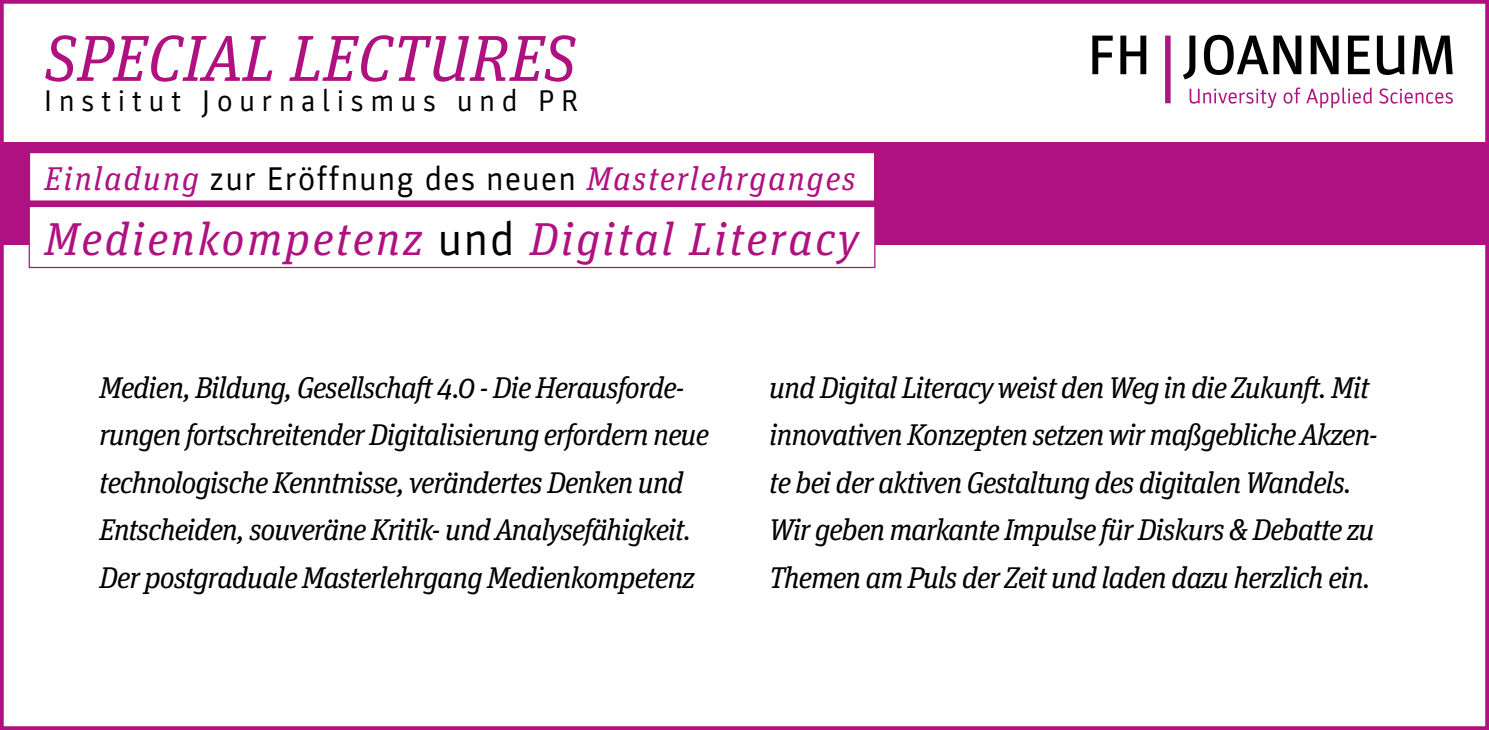
<style>
.page{position:relative;width:1489px;height:730px;background:#fff}
.page>*{position:absolute;margin:0;border:0;box-sizing:border-box;transform-origin:0 0}
.t1{font:italic 65px "Unit Slab OT";letter-spacing:.01em;color:#af1280}
.t2{font:italic 46.25px "Unit Slab OT";letter-spacing:.05em;color:#af1280}
.t3{font:italic 33px "Unit Slab OT";letter-spacing:.05em;color:#af1280}
.t4{font:italic 30px/47.5px "Unit Slab OT";letter-spacing:-.04em;color:#000}
.t5{font:30px "Parka";letter-spacing:.23em;color:#000}
.s1{font-family:"Parka";font-style:normal;color:#000}
</style>
<div class="page">
<div style="left:0;top:0;width:1488px;height:730px;border:5px solid #af1280"></div>
<svg style="left:1189px;top:89px;width:87px;height:19px"></svg>
<svg style="left:1283px;top:87px;width:17px;height:17px"></svg>
<svg style="left:1306px;top:87px;width:65px;height:21px"></svg>
<svg style="left:1379px;top:88px;width:73px;height:16px"></svg>
<svg style="left:1092px;top:36px;width:20px;height:38px"></svg>
<svg style="left:1120px;top:36px;width:26px;height:38px"></svg>
<svg style="left:1165px;top:36px;width:5px;height:67px"></svg>
<svg style="left:1203px;top:35px;width:98px;height:40px"></svg>
<svg style="left:1310px;top:36px;width:28px;height:38px"></svg>
<svg style="left:1347px;top:36px;width:22px;height:38px"></svg>
<svg style="left:1376px;top:36px;width:28px;height:39px"></svg>
<svg style="left:1412px;top:36px;width:40px;height:38px"></svg>
<svg style="left:1183px;top:36px;width:12px;height:43px"></svg>
<div style="left:0;top:142px;width:1488px;height:102px;background:#af1280"></div>
<div style="left:29px;top:152px;width:845px;height:49px;background:#fff"></div>
<div style="left:28px;top:152px;width:847px;height:50px;border:2px solid #af1280"></div>
<div style="left:29px;top:206px;width:845px;height:61px;background:#fff"></div>
<div style="left:29px;top:206px;width:846px;height:62px;border:1px solid #af1280"></div>
<h1 class="t1" style="left:45px;top:18px;width:532px">SPECIAL LECTURES</h1>
<p class="t5" style="left:44px;top:84px;width:535px">Institut Journalismus und PR</p>
<p class="t3" style="left:44px;top:158px;width:813px">Einladung <span class="s1">zur Eröffnung des neuen</span> Masterlehrganges</p>
<h2 class="t2" style="left:44px;top:210px;width:816px">Medienkompetenz <span class="s1">und</span> Digital Literacy</h2>
<p class="t4" style="left:99px;top:363px;width:611px">Medien, Bildung, Gesellschaft 4.0 - Die Herausforde&shy;rungen fortschreitender Digitalisierung erfordern neue technologische Kenntnisse, verändertes Denken und Entscheiden, souveräne Kritik- und Analysefähigkeit.<br>Der postgraduale Masterlehrgang Medienkompetenz</p>
<p class="t4" style="left:769px;top:363px;width:610px">und Digital Literacy weist den Weg in die Zukunft. Mit innovativen Konzepten setzen wir maßgebliche Akzen&shy;te bei der aktiven Gestaltung des digitalen Wandels.<br>Wir geben markante Impulse für Diskurs &amp; Debatte zu Themen am Puls der Zeit und laden dazu herzlich ein.</p>
</div>
